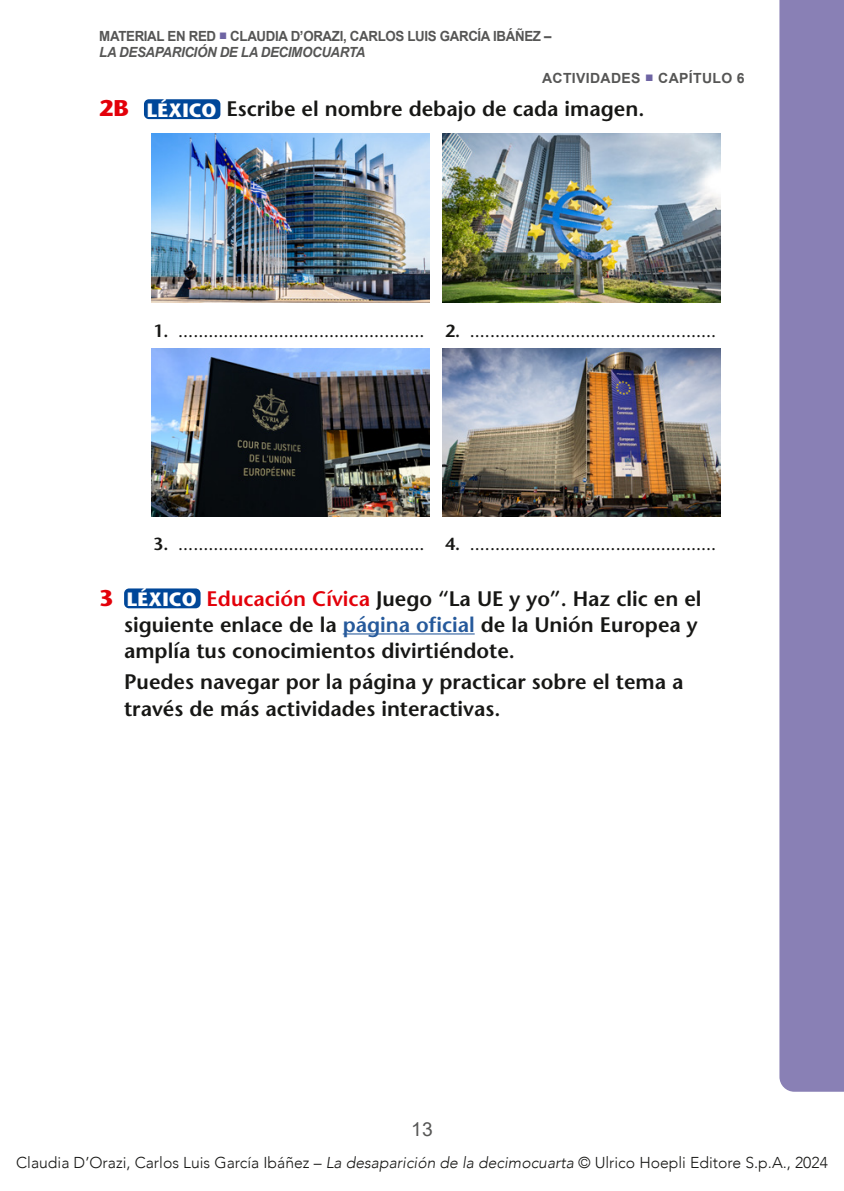
<style>
.page{position:relative;width:844px;height:1191px;background:#fff}
.page>*{position:absolute;margin:0;border:0;box-sizing:border-box;transform-origin:0 0}
.t1{font:600 21px/26.2px "Stone Sans Std";color:#171715}
.t2{font:19.25px "Arial";color:#565655}
.t3{font:500 17.5px "Stone Sans Std";color:#171715}
.t4{font:300 15.75px "Avenir";color:#171715}
.t5{font:700 14px/15.8px "Arial";letter-spacing:-.025em;color:#565655;scale:.95 1}
.t6{font:700 14px "Arial";letter-spacing:.025em;color:#565655}
.s1{color:#6e64a3}
.s2{font-style:italic}
.s3{font-weight:700;font-size:22.75px;color:#e3000a}
.s4{font-weight:700;font-size:19.25px;color:#fff}
.s5{font-weight:600}
.s6{color:#e3000a}
.s7{color:#25599b}
</style>
<div class="page">
<div style="left:779px;top:0;width:64px;height:1091px;background:#8980b5"></div>
<hr style="left:342px;top:633px;width:132px;height:1px;background:#25599b">
<div style="left:144px;top:99px;width:76px;height:20px;background:#004799;border-radius:5px"></div>
<div style="left:124px;top:588px;width:76px;height:20px;background:#004799;border-radius:5px"></div>
<img style="left:152px;top:133px;width:277px;height:169px">
<img style="left:443px;top:133px;width:277px;height:169px">
<img style="left:152px;top:348px;width:277px;height:169px">
<img style="left:443px;top:348px;width:277px;height:169px">
<p class="t5" style="left:99px;top:28px;width:477px">MATERIAL EN RED <span class="s1">■</span> CLAUDIA D’ORAZI, CARLOS LUIS GARCÍA IBÁÑEZ –<br><span class="s2">LA DESAPARICIÓN DE LA DECIMOCUARTA</span></p>
<p class="t6" style="left:542px;top:69px;width:204px">ACTIVIDADES <span class="s1">■</span> CAPÍTULO 6</p>
<p class="t1" style="left:99px;top:96px;width:546px"><span class="s3">2B</span> <span class="s4">LÉXICO</span> Escribe el nombre debajo de cada imagen.</p>
<p class="t3" style="left:153px;top:320px;width:564px"><span class="s5">1.</span> ................................................. <span class="s5">2.</span> .................................................</p>
<p class="t3" style="left:153px;top:533px;width:564px"><span class="s5">3.</span> ................................................. <span class="s5">4.</span> .................................................</p>
<p class="t1" style="left:124px;top:585px;width:578px;text-indent:-25px"><span class="s3">3</span> <span class="s4">LÉXICO</span> <span class="s6">Educación Cívica</span> Juego “La UE y yo”. Haz clic en el siguiente enlace de la <span class="s7">página oficial</span> de la Unión Europea y amplía tus conocimientos divirtiéndote.</p>
<p class="t1" style="left:124px;top:669px;width:560px">Puedes navegar por la página y practicar sobre el tema a través de más actividades interactivas.</p>
<p class="t2" style="left:411px;top:1116px;width:23px">13</p>
<p class="t4" style="left:16px;top:1152px;width:813px">Claudia D’Orazi, Carlos Luis García Ibáñez – <span class="s2">La desaparición de la decimocuarta</span> © Ulrico Hoepli Editore S.p.A., 2024</p>
</div>
